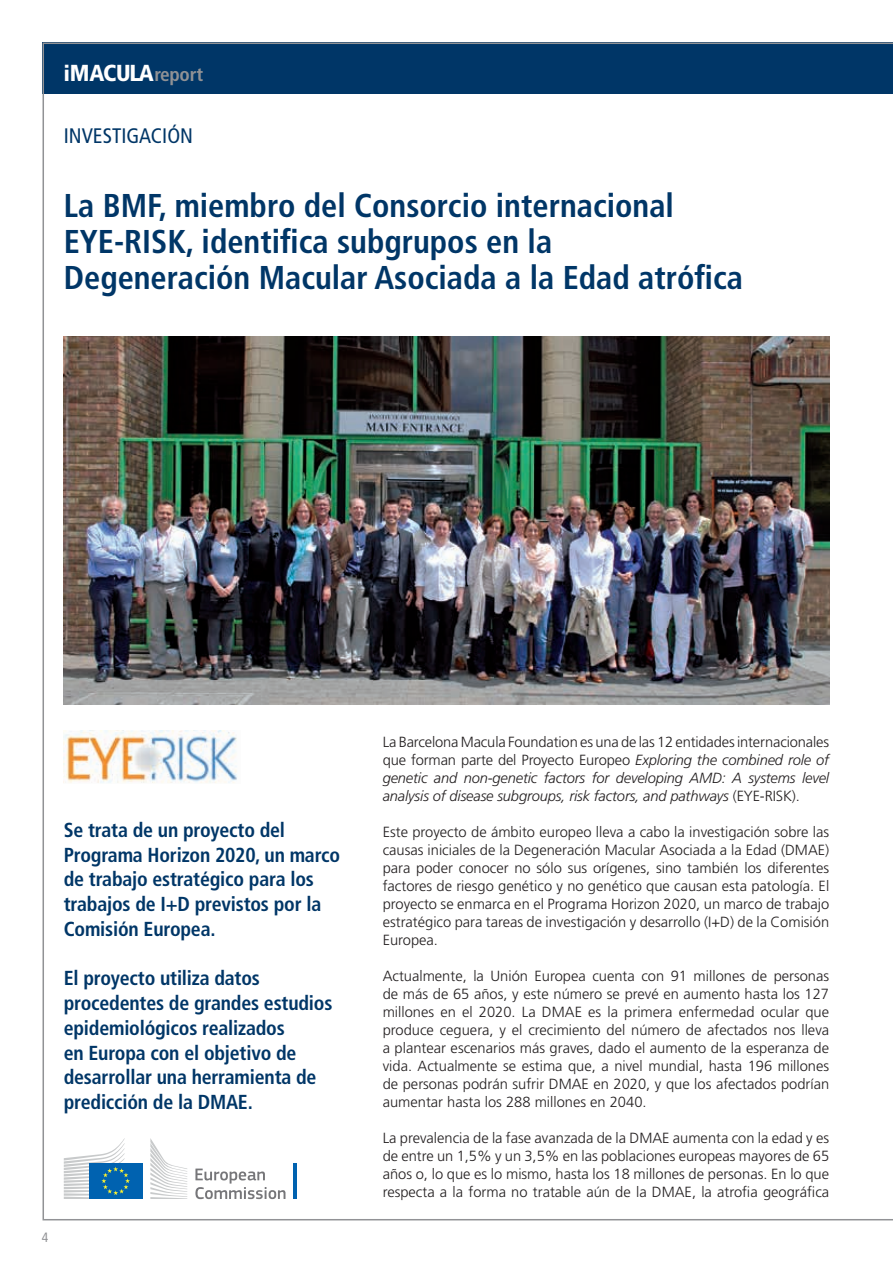
<style>
.page{position:relative;width:893px;height:1263px;background:#fff}
.page>*{position:absolute;margin:0;border:0;box-sizing:border-box;transform-origin:0 0}
.t1{font:700 condensed 33px/36px "Frutiger";color:#003667}
.t2{font:900 condensed 23.1px "Frutiger";letter-spacing:-.04em;color:#fff}
.t3{font:condensed 21px "Frutiger";color:#003667}
.t4{font:700 condensed 20.25px/24.8px "Frutiger";letter-spacing:-.01em;color:#003667}
.t5{font:300 14.7px/18px "Frutiger";color:#231f20;text-align:justify}
.t6{font:italic 300 14.7px/18px "Frutiger";letter-spacing:-.01em;color:#231f20;text-align:justify}
.t7{font:condensed 13.5px "Frutiger";color:#919295}
.s1{font-size:21.75px}
.s2{font-weight:700;font-size:19.35px;color:#919295}
.s3{font-style:normal}
</style>
<div class="page">
<img style="left:43px;top:43px;width:850px;height:1177px">
<h2 class="t2" style="left:64px;top:59px;width:141px"><span class="s1">i</span>MACULA<span class="s2">report</span></h2>
<h3 class="t3" style="left:64px;top:124px;width:131px">INVESTIGACIÓN</h3>
<h1 class="t1" style="left:64px;top:188px;width:681px">La BMF, miembro del Consorcio internacional<br>EYE-RISK, identifica subgrupos en la<br>Degeneración Macular Asociada a la Edad atrófica</h1>
<h3 class="t4" style="left:64px;top:817px;width:278px">Se trata de un proyecto del<br>Programa Horizon 2020, un marco de trabajo estratégico para los trabajos de I+D previstos por la<br>Comisión Europea.</h3>
<h3 class="t4" style="left:64px;top:966px;width:270px">El proyecto utiliza datos procedentes de grandes estudios epidemiológicos realizados<br>en Europa con el objetivo de desarrollar una herramienta de predicción de la DMAE.</h3>
<p class="t7" style="left:42px;top:1229px;width:8px">4</p>
<p class="t6" style="left:383px;top:733px;width:448px"><span class="s3">La Barcelona Macula Foundation es una de las 12 entidades internacionales que forman parte del Proyecto Europeo</span> Exploring the combined role of genetic and non-genetic factors for developing AMD: A systems level analysis of disease subgroups, risk factors, and pathways <span class="s3">(EYE-RISK).</span></p>
<p class="t5" style="left:383px;top:823px;width:448px">Este proyecto de ámbito europeo lleva a cabo la investigación sobre las causas iniciales de la Degeneración Macular Asociada a la Edad (DMAE) para poder conocer no sólo sus orígenes, sino también los diferentes factores de riesgo genético y no genético que causan esta patología. El proyecto se enmarca en el Programa Horizon 2020, un marco de trabajo estratégico para tareas de investigación y desarrollo (I+D) de la Comisión Europea.</p>
<p class="t5" style="left:383px;top:967px;width:448px">Actualmente, la Unión Europea cuenta con 91 millones de personas de más de 65 años, y este número se prevé en aumento hasta los 127 millones en el 2020. La DMAE es la primera enfermedad ocular que produce ceguera, y el crecimiento del número de afectados nos lleva a plantear escenarios más graves, dado el aumento de la esperanza de vida. Actualmente se estima que, a nivel mundial, hasta 196 millones de personas podrán sufrir DMAE en 2020, y que los afectados podrían aumentar hasta los 288 millones en 2040.</p>
<p class="t5" style="left:383px;top:1129px;width:448px">La prevalencia de la fase avanzada de la DMAE aumenta con la edad y es de entre un 1,5% y un 3,5% en las poblaciones europeas mayores de 65 años o, lo que es lo mismo, hasta los 18 millones de personas. En lo que respecta a la forma no tratable aún de la DMAE, la atrofia geográfica</p>
</div>
